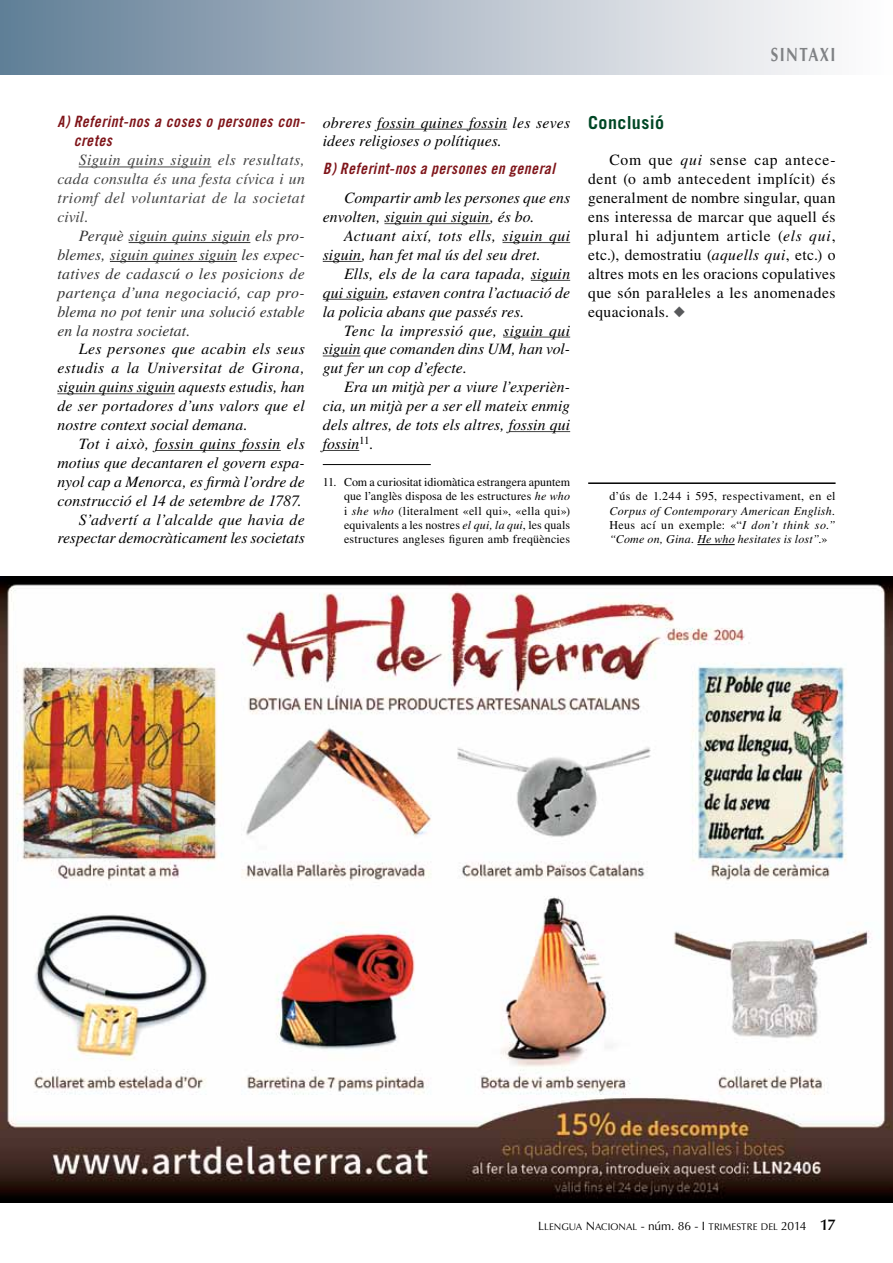
<style>
.page{position:relative;width:893px;height:1263px;background:#fff}
.page>*{position:absolute;margin:0;border:0;box-sizing:border-box;transform-origin:0 0}
.t1{font:19.2px "Optima LT Std Bold SC800";letter-spacing:.095em;color:#808285;scale:.79 1}
.t2{font:700 18px "Trade Gothic";letter-spacing:.02em;color:#004725}
.t3{font:italic 15.75px/18.9px "Times LT Std";letter-spacing:.005em;color:#000;text-align:justify}
.t4{font:italic 15.75px/18.9px "Times LT Std";letter-spacing:.005em;color:#333;text-align:justify}
.t5{font:italic 15.75px/18.9px "Times LT Std";letter-spacing:.025em;color:#444;text-align:justify}
.t6{font:15.6px/18.9px "Times LT Std";letter-spacing:.025em;color:#000;text-align:justify}
.t7{font:15.6px/18.8px "Trade Gothic Bold Cond Twenty Obl";letter-spacing:.03em;color:#7f151a}
.t8{font:12px/14.4px "Times LT Std";letter-spacing:.02em;color:#000;text-align:justify}
.t9{font:italic 12px/14.4px "Times LT Std";letter-spacing:.02em;color:#000;text-align:justify}
.t10{font:9.6px "Optima LT Std SC800";letter-spacing:.005em;color:#000}
.s1{font-style:italic}
.s2{color:#58595b}
.s3{font-style:normal}
.s4{font-size:12px}
.s5{font-family:"Optima LT Std";font-size:12px}
.s6{font-family:"Optima LT Std";font-weight:600;font-size:15.6px}
</style>
<div class="page">
<div style="left:0;top:0;width:893px;height:74px;background:linear-gradient(to right,#637e97,#fff)"></div>
<hr style="left:79px;top:167px;width:132px;height:1px;background:#444">
<hr style="left:129px;top:242px;width:121px;height:1px;background:#333">
<hr style="left:110px;top:261px;width:127px;height:1px;background:#333">
<hr style="left:57px;top:393px;width:118px;height:1px;background:#444">
<hr style="left:155px;top:450px;width:126px;height:1px;background:#444">
<hr style="left:377px;top:129px;width:130px;height:1px;background:#444">
<hr style="left:384px;top:223px;width:106px;height:1px;background:#444">
<hr style="left:503px;top:242px;width:67px;height:1px;background:#444">
<hr style="left:323px;top:261px;width:39px;height:1px;background:#444">
<hr style="left:531px;top:280px;width:39px;height:1px;background:#444">
<hr style="left:323px;top:299px;width:62px;height:1px;background:#444">
<hr style="left:503px;top:337px;width:67px;height:1px;background:#444">
<hr style="left:323px;top:356px;width:38px;height:1px;background:#444">
<hr style="left:509px;top:431px;width:61px;height:1px;background:#444">
<hr style="left:323px;top:450px;width:36px;height:1px;background:#444">
<hr style="left:323px;top:464px;width:108px;height:1px;background:#000">
<hr style="left:588px;top:482px;width:248px;height:2px;background:#000">
<hr style="left:697px;top:544px;width:38px;height:1px;background:#000">
<img style="left:0;top:576px;width:893px;height:626px">
<p class="t1" style="left:771px;top:43px;width:84px">SINTAXI</p>
<p class="t7" style="left:74px;top:112px;width:233px;text-indent:-16px">A) Referint-nos a coses o persones con&shy;cretes</p>
<p class="t5" style="left:57px;top:151px;width:249px;text-indent:21px">Siguin quins siguin els resultats, cada consulta és una festa cívica i un triomf del voluntariat de la societat civil.</p>
<p class="t4" style="left:57px;top:226px;width:249px;text-indent:21px">Perquè siguin quins siguin els pro&shy;blemes, siguin quines siguin les expec&shy;tatives de cadascú o les posicions de partença d’una negociació, cap pro&shy;blema no pot tenir una solució estable en la nostra societat.</p>
<p class="t3" style="left:57px;top:340px;width:249px;text-indent:21px">Les persones que acabin els seus estudis a la Universitat de Girona, siguin quins siguin aquests estudis, han de ser portadores d’uns valors que el nostre context social demana.</p>
<p class="t3" style="left:57px;top:434px;width:249px;text-align:right">Tot i això, fossin quins fossin els motius que decantaren el govern espa&shy;nyol cap a Menorca, es firmà l’ordre de construcció el 14 de setembre de 1787.<br>S’advertí a l’alcalde que havia de respectar democràticament les societats</p>
<p class="t3" style="left:323px;top:113px;width:249px">obreres fossin quines fossin les seves idees religioses o polítiques.</p>
<p class="t7" style="left:323px;top:159px;width:234px">B) Referint-nos a persones en general</p>
<p class="t3" style="left:323px;top:188px;width:249px;text-indent:21px">Compartir amb les persones que ens envolten, siguin qui siguin, és bo.</p>
<p class="t3" style="left:323px;top:226px;width:249px;text-indent:21px">Actuant així, tots ells, siguin qui siguin, han fet mal ús del seu dret.</p>
<p class="t3" style="left:323px;top:264px;width:249px;text-indent:21px">Ells, els de la cara tapada, siguin qui siguin, estaven contra l’actuació de la policia abans que passés res.</p>
<p class="t3" style="left:323px;top:321px;width:249px;text-indent:21px">Tenc la impressió que, siguin qui siguin que comanden dins UM, han vol&shy;gut fer un cop d’efecte.</p>
<p class="t3" style="left:323px;top:377px;width:249px;text-indent:21px">Era un mitjà per a viure l’experièn&shy;cia, un mitjà per a ser ell mateix enmig dels altres, de tots els altres, fossin qui fossin<sup>11</sup>.</p>
<p class="t8" style="left:344px;top:474px;width:228px;text-indent:-21px">11. Com a curiositat idiomàtica estrangera apuntem que l’anglès disposa de les estructures <span class="s1">he who </span>i <span class="s1">she who</span> (literalment «ell qui», «ella qui») equivalents a les nostres <span class="s1">el qui, la qui</span>, les quals estructures angleses figuren amb freqüències</p>
<p class="t2" style="left:588px;top:112px;width:77px">Conclusió</p>
<p class="t6" style="left:588px;top:151px;width:249px;text-indent:21px">Com que <span class="s1">qui</span> sense cap antece&shy;dent (o amb antecedent implícit) és generalment de nombre singular, quan ens interessa de marcar que aquell és plural hi adjuntem article (<span class="s1">els qui</span>, etc.), demostratiu (<span class="s1">aquells qui</span>, etc.) o altres mots en les oracions copulatives que són paral·leles a les anomenades equacionals. <span class="s2">◆</span></p>
<p class="t8" style="left:609px;top:489px;width:228px">d’ús de 1.244 i 595, respectivament, en el</p>
<p class="t9" style="left:609px;top:503px;width:228px">Corpus of Contemporary American English.<br><span class="s3">Heus ací un exemple: «“</span>I don’t think so.” “Come on, Gina. He who hesitates is lost”<span class="s3">.»</span></p>
<p class="t10" style="left:538px;top:1221px;width:299px"><span class="s4">L</span>LENGUA <span class="s4">N</span>ACIONAL <span class="s5">- núm. 86 - I</span> TRIMESTRE DEL <span class="s4">2014</span> <span class="s6">17</span></p>
</div>
